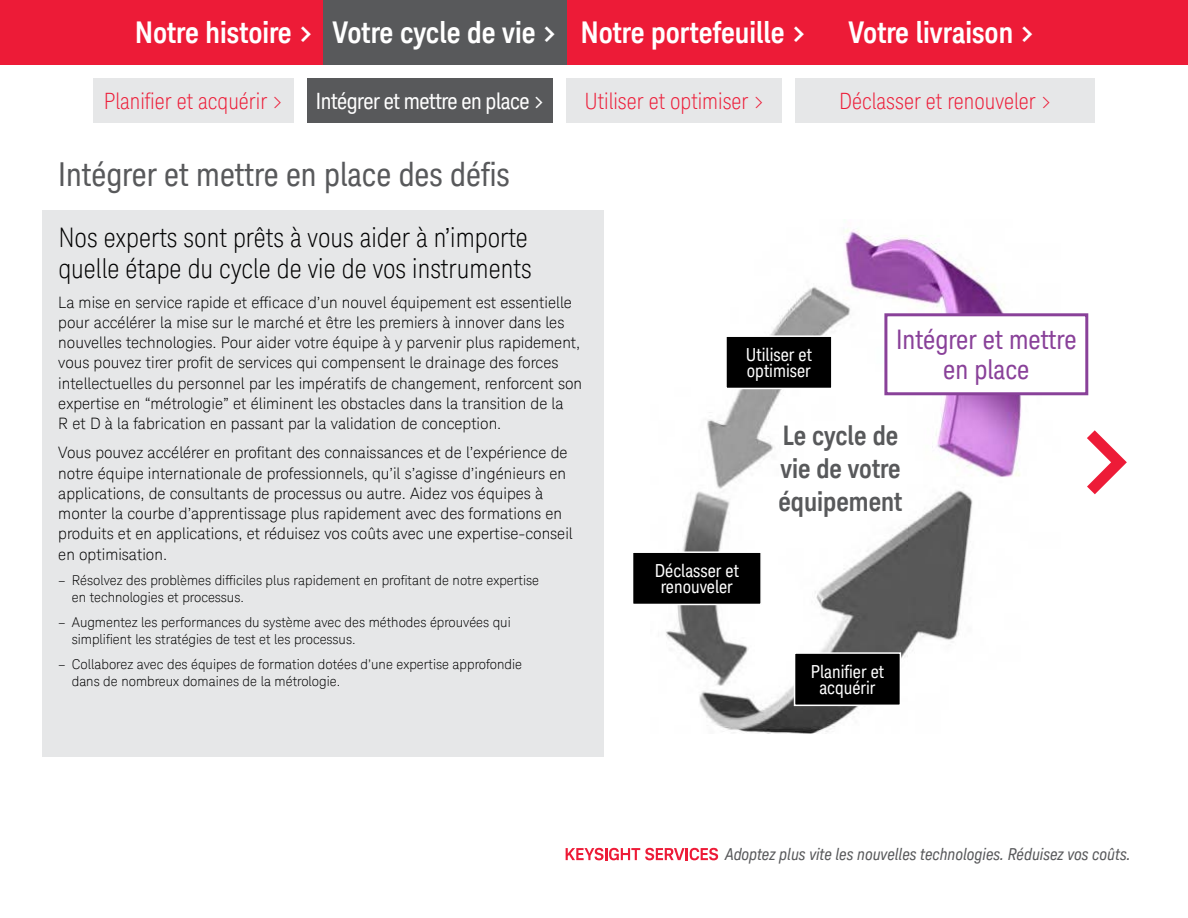
<style>
.page{position:relative;width:1188px;height:918px;background:#fff}
.page>*{position:absolute;margin:0;border:0;box-sizing:border-box;transform-origin:0 0}
.t1{font:700 123px "Keysight Sans Condensed";color:#ed1b37}
.an_heading_gray{font:33px "Keysight Sans Condensed";color:#58595b}
.aa_menu{font:700 30px "Keysight Sans Condensed";color:#fff}
.ao_bodyheading{font:300 condensed 27px/31.5px "Keysight Sans";color:#000}
.ar_image_gray{font:700 27px/33px "Keysight Sans Condensed";color:#58595b}
.at_image_purple{font:27px/30px "Keysight Sans Condensed";color:#894199;text-align:center}
.am_submenu_red{font:300 condensed 22.5px "Keysight Sans";color:#ed1b37}
.al_submenu_white{font:22.5px "Keysight Sans Condensed";letter-spacing:-.02em;color:#fff}
.aq_image_white{font:18px/16.5px "Keysight Sans Condensed";color:#fff;text-align:center}
.t2{font:italic 16.5px "Keysight Sans Condensed";color:#58595b}
.ai_body{font:300 15.75px/20.2px "Keysight Sans";color:#000}
.t3{font:300 13.5px/16.5px "Keysight Sans";color:#000}
</style>
<div class="page">
<div style="left:42px;top:211px;width:562px;height:546px;background:#e6e7e8"></div>
<img style="left:666px;top:229px;width:395px;height:505px">
<div style="left:886px;top:315px;width:201px;height:79px;background:#fff"></div>
<div style="left:884px;top:313px;width:204px;height:82px;border:3px solid #894199"></div>
<svg style="left:793px;top:652px;width:109px;height:55px;background:#1a1a1a"></svg>
<svg style="left:724px;top:335px;width:109px;height:55px;background:#1c1c1c"></svg>
<svg style="left:633px;top:551px;width:130px;height:55px;background:#171717"></svg>
<div style="left:93px;top:78px;width:201px;height:45px;background:#e6e7e8"></div>
<div style="left:307px;top:78px;width:246px;height:45px;background:#58595b"></div>
<div style="left:567px;top:78px;width:215px;height:45px;background:#e6e7e8"></div>
<div style="left:796px;top:78px;width:299px;height:45px;background:#e6e7e8"></div>
<div style="left:0;top:0;width:1188px;height:64px;background:#ed1b37"></div>
<div style="left:324px;top:0;width:243px;height:64px;background:#58595b"></div>
<svg style="left:566px;top:848px;width:152px;height:12px"></svg>
<p class="aa_menu" style="left:135px;top:14px;width:180px">Notre histoire &gt;</p>
<p class="aa_menu" style="left:333px;top:14px;width:226px">Votre cycle de vie &gt;</p>
<p class="aa_menu" style="left:581px;top:14px;width:227px">Notre portefeuille &gt;</p>
<p class="aa_menu" style="left:848px;top:14px;width:188px">Votre livraison &gt;</p>
<p class="am_submenu_red" style="left:104px;top:88px;width:181px">Planifier et acquérir &gt;</p>
<p class="al_submenu_white" style="left:316px;top:88px;width:230px">Intégrer et mettre en place &gt;</p>
<p class="am_submenu_red" style="left:584px;top:88px;width:182px">Utiliser et optimiser &gt;</p>
<p class="am_submenu_red" style="left:839px;top:88px;width:214px">Déclasser et renouveler &gt;</p>
<p class="an_heading_gray" style="left:58px;top:155px;width:453px">Intégrer et mettre en place des défis</p>
<p class="ao_bodyheading" style="left:58px;top:222px;width:475px">Nos experts sont prêts à vous aider à n’importe quelle étape du cycle de vie de vos instruments</p>
<p class="ai_body" style="left:58px;top:292px;width:525px">La mise en service rapide et efficace d’un nouvel équipement est essentielle pour accélérer la mise sur le marché et être les premiers à innover dans les nouvelles technologies. Pour aider votre équipe à y parvenir plus rapidement, vous pouvez tirer profit de services qui compensent le drainage des forces intellectuelles du personnel par les impératifs de changement, renforcent son expertise en “métrologie” et éliminent les obstacles dans la transition de la<br>R et D à la fabrication en passant par la validation de conception.</p>
<p class="ai_body" style="left:58px;top:443px;width:516px">Vous pouvez accélérer en profitant des connaissances et de l’expérience de notre équipe internationale de professionnels, qu’il s’agisse d’ingénieurs en applications, de consultants de processus ou autre. Aidez vos équipes à monter la courbe d’apprentissage plus rapidement avec des formations en produits et en applications, et réduisez vos coûts avec une expertise-conseil en optimisation.</p>
<p class="t3" style="left:72px;top:572px;width:469px;text-indent:-14px">– Résolvez des problèmes difficiles plus rapidement en profitant de notre expertise en technologies et processus.</p>
<p class="t3" style="left:72px;top:614px;width:440px;text-indent:-14px">– Augmentez les performances du système avec des méthodes éprouvées qui simplifient les stratégies de test et les processus.</p>
<p class="t3" style="left:72px;top:656px;width:452px;text-indent:-14px">– Collaborez avec des équipes de formation dotées d’une expertise approfondie dans de nombreux domaines de la métrologie.</p>
<p class="aq_image_white" style="left:746px;top:346px;width:68px;text-align:left">Utiliser et optimiser</p>
<p class="at_image_purple" style="left:896px;top:325px;width:182px">Intégrer et mettre en place</p>
<p class="ar_image_gray" style="left:779px;top:419px;width:125px">Le cycle de vie de votre équipement</p>
<p class="t1" style="left:1076px;top:381px;width:64px">&gt;</p>
<p class="aq_image_white" style="left:655px;top:562px;width:86px">Déclasser et renouveler</p>
<p class="aq_image_white" style="left:811px;top:663px;width:75px">Planifier et acquérir</p>
<p class="t2" style="left:725px;top:844px;width:407px">Adoptez plus vite les nouvelles technologies. Réduisez vos coûts.</p>
</div>
